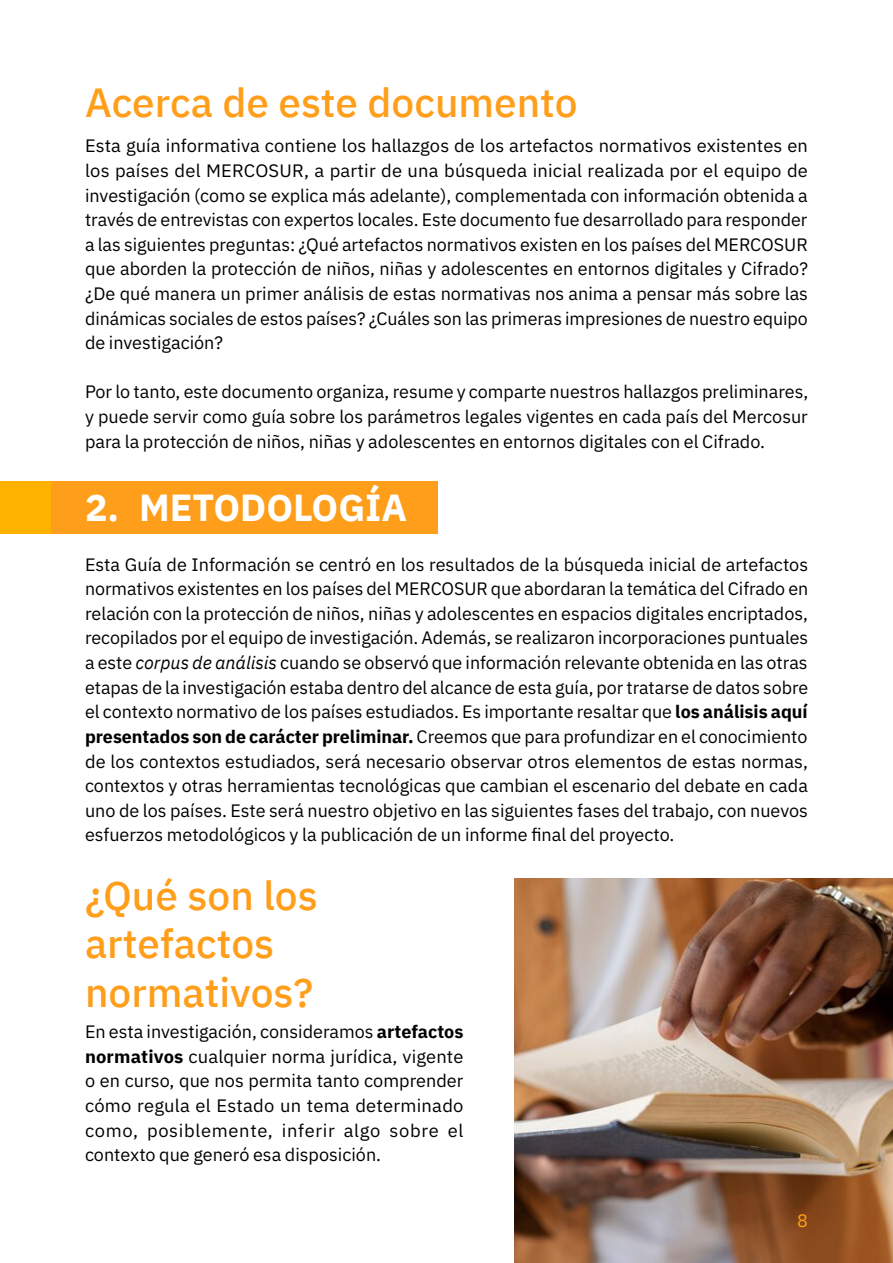
<style>
.page{position:relative;width:893px;height:1263px;background:#fff}
.page>*{position:absolute;margin:0;border:0;box-sizing:border-box;transform-origin:0 0}
.t1{font:500 40.5px/48.6px "IBM Plex Sans";color:#ff9e1a}
.t2{font:700 37.5px "IBM Plex Sans";color:#fff}
.t3{font:18px/24.6px "IBM Plex Sans";color:#000;text-align:justify}
.t4{font:18px "IBM Plex Sans";color:#ff9e1a}
.s1{font-style:italic}
.s2{font-weight:700}
</style>
<div class="page">
<div style="left:51px;top:481px;width:387px;height:52px;background:#ff9e1a"></div>
<div style="left:0;top:481px;width:51px;height:52px;background:#ffb300"></div>
<img style="left:514px;top:878px;width:379px;height:385px">
<hr style="left:892px;top:0;width:1px;height:287px;background:#ffb300">
<h1 class="t1" style="left:85px;top:75px;width:494px">Acerca de este documento</h1>
<p class="t3" style="left:85px;top:132px;width:724px">Esta guía informativa contiene los hallazgos de los artefactos normativos existentes en los países del MERCOSUR, a partir de una búsqueda inicial realizada por el equipo de investigación (como se explica más adelante), complementada con información obtenida a través de entrevistas con expertos locales. Este documento fue desarrollado para responder a las siguientes preguntas: ¿Qué artefactos normativos existen en los países del MERCOSUR que aborden la protección de niños, niñas y adolescentes en entornos digitales y Cifrado? ¿De qué manera un primer análisis de estas normativas nos anima a pensar más sobre las dinámicas sociales de estos países? ¿Cuáles son las primeras impresiones de nuestro equipo de investigación?</p>
<p class="t3" style="left:85px;top:378px;width:725px">Por lo tanto, este documento organiza, resume y comparte nuestros hallazgos preliminares, y puede servir como guía sobre los parámetros legales vigentes en cada país del Mercosur para la protección de niños, niñas y adolescentes en entornos digitales con el Cifrado.</p>
<h2 class="t2" style="left:85px;top:478px;width:324px">2. METODOLOGÍA</h2>
<p class="t3" style="left:85px;top:550px;width:725px">Esta Guía de Información se centró en los resultados de la búsqueda inicial de artefactos normativos existentes en los países del MERCOSUR que abordaran la temática del Cifrado en relación con la protección de niños, niñas y adolescentes en espacios digitales encriptados, recopilados por el equipo de investigación. Además, se realizaron incorporaciones puntuales a este <span class="s1">corpus de análisis</span> cuando se observó que información relevante obtenida en las otras etapas de la investigación estaba dentro del alcance de esta guía, por tratarse de datos sobre el contexto normativo de los países estudiados. Es importante resaltar que <span class="s2">los análisis aquí presentados son de carácter preliminar.</span> Creemos que para profundizar en el conocimiento de los contextos estudiados, será necesario observar otros elementos de estas normas, contextos y otras herramientas tecnológicas que cambian el escenario del debate en cada uno de los países. Este será nuestro objetivo en las siguientes fases del trabajo, con nuevos esfuerzos metodológicos y la publicación de un informe final del proyecto.</p>
<h1 class="t1" style="left:85px;top:868px;width:234px">¿Qué son los artefactos normativos?</h1>
<p class="t3" style="left:85px;top:1018px;width:380px">En esta investigación, consideramos <span class="s2">artefactos normativos</span> cualquier norma jurídica, vigente o en curso, que nos permita tanto comprender cómo regula el Estado un tema determinado como, posiblemente, inferir algo sobre el contexto que generó esa disposición.</p>
<p class="t4" style="left:797px;top:1207px;width:12px">8</p>
</div>
